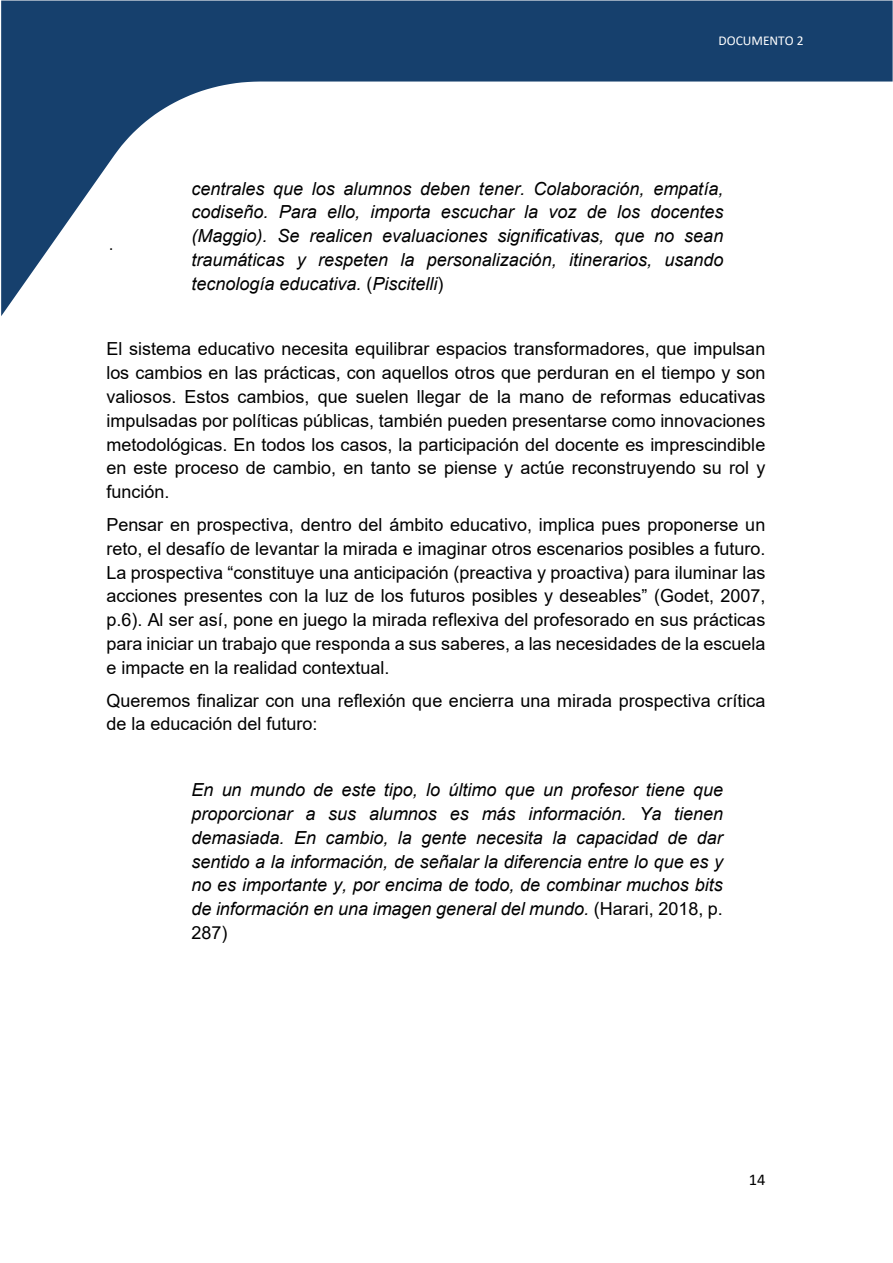
<style>
.page{position:relative;width:893px;height:1263px;background:#fff}
.page>*{position:absolute;margin:0;border:0;box-sizing:border-box;transform-origin:0 0}
.t1{font:18px/23.9px "Arial";color:#000;text-align:justify}
.t2{font:italic 18px/23.9px "Arial";color:#000;text-align:justify}
.t3{font:16.5px "Calibri";color:#000}
.t4{font:13.5px "Calibri";color:#fff}
.s1{font-style:normal}
</style>
<div class="page">
<svg style="left:1px;top:1px;width:892px;height:315px;fill:#16406d"></svg>
<div style="left:718px;top:33px;width:102px;height:15px;background:#16406d"></div>
<img style="left:109px;top:233px;width:678px;height:83px">
<div style="left:189px;top:106px;width:537px;height:24px;background:#fff"></div>
<div style="left:189px;top:130px;width:537px;height:24px;background:#fff"></div>
<div style="left:189px;top:154px;width:537px;height:24px;background:#fff"></div>
<div style="left:189px;top:178px;width:537px;height:24px;background:#fff"></div>
<div style="left:189px;top:202px;width:537px;height:23px;background:#fff"></div>
<div style="left:189px;top:225px;width:537px;height:24px;background:#fff"></div>
<div style="left:189px;top:249px;width:537px;height:24px;background:#fff"></div>
<div style="left:189px;top:273px;width:537px;height:24px;background:#fff"></div>
<div style="left:104px;top:306px;width:664px;height:33px;background:#fff"></div>
<p class="t3" style="left:109px;top:233px;width:6px">.</p>
<p class="t4" style="left:718px;top:31px;width:87px">DOCUMENTO 2</p>
<p class="t2" style="left:191px;top:177px;width:533px">centrales que los alumnos deben tener. Colaboración, empatía, codiseño. Para ello, importa escuchar la voz de los docentes (Maggio). Se realicen evaluaciones significativas, que no sean traumáticas y respeten la personalización, itinerarios, usando tecnología educativa. <span class="s1">(</span>Piscitelli<span class="s1">)</span></p>
<p class="t1" style="left:106px;top:337px;width:661px">El sistema educativo necesita equilibrar espacios transformadores, que impulsan los cambios en las prácticas, con aquellos otros que perduran en el tiempo y son valiosos. Estos cambios, que suelen llegar de la mano de reformas educativas impulsadas por políticas públicas, también pueden presentarse como innovaciones metodológicas. En todos los casos, la participación del docente es imprescindible en este proceso de cambio, en tanto se piense y actúe reconstruyendo su rol y función.</p>
<p class="t1" style="left:106px;top:513px;width:661px">Pensar en prospectiva, dentro del ámbito educativo, implica pues proponerse un reto, el desafío de levantar la mirada e imaginar otros escenarios posibles a futuro.<br>La prospectiva “constituye una anticipación (preactiva y proactiva) para iluminar las acciones presentes con la luz de los futuros posibles y deseables” (Godet, 2007, p.6). Al ser así, pone en juego la mirada reflexiva del profesorado en sus prácticas para iniciar un trabajo que responda a sus saberes, a las necesidades de la escuela e impacte en la realidad contextual.</p>
<p class="t1" style="left:106px;top:688px;width:661px">Queremos finalizar con una reflexión que encierra una mirada prospectiva crítica de la educación del futuro:</p>
<p class="t2" style="left:191px;top:778px;width:533px">En un mundo de este tipo, lo último que un profesor tiene que proporcionar a sus alumnos es más información. Ya tienen demasiada. En cambio, la gente necesita la capacidad de dar sentido a la información, de señalar la diferencia entre lo que es y no es importante y, por encima de todo, de combinar muchos bits de información en una imagen general del mundo. <span class="s1">(Harari, 2018, p.<br>287)</span></p>
<p class="t3" style="left:749px;top:1168px;width:18px">14</p>
</div>
